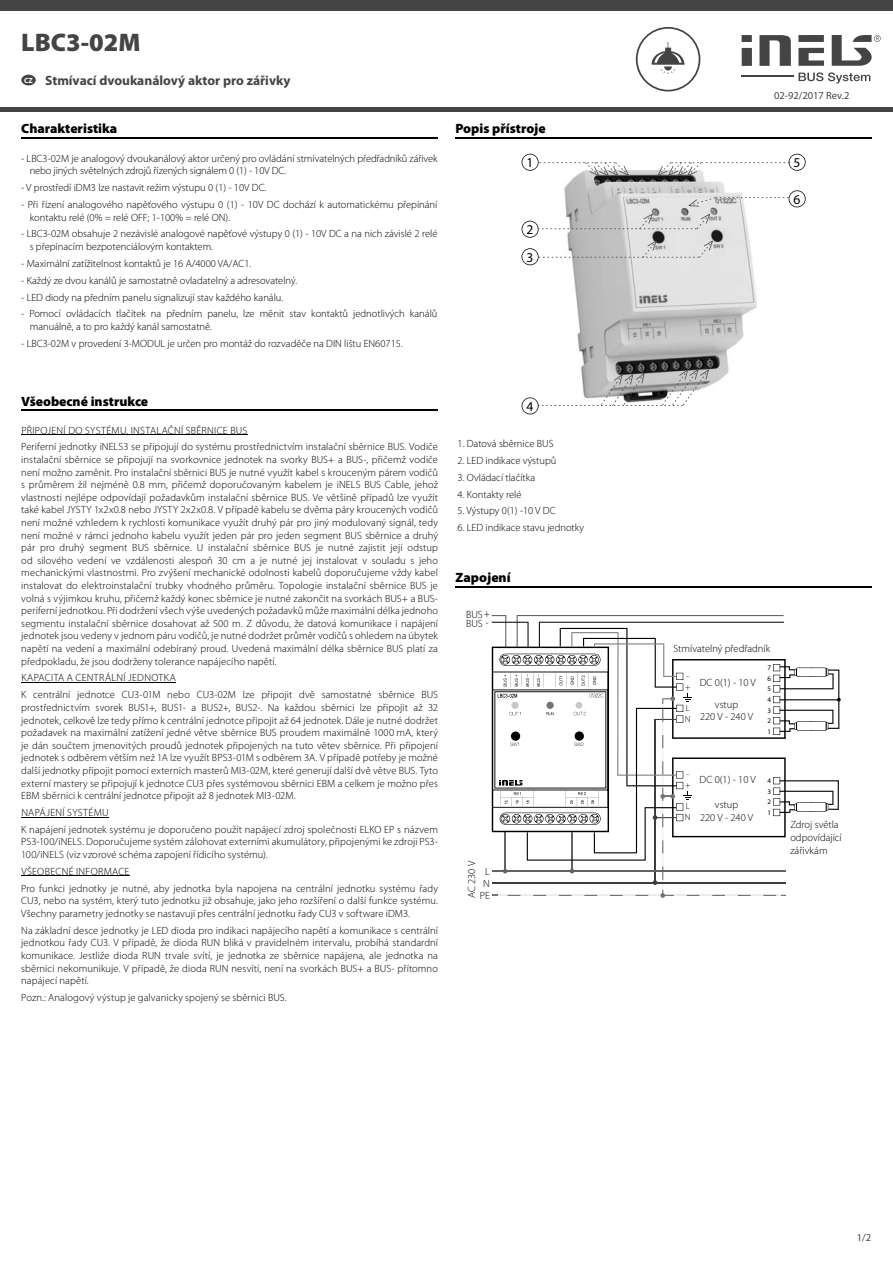
<style>
.page{position:relative;width:893px;height:1263px;background:#fff}
.page>*{position:absolute;margin:0;border:0;box-sizing:border-box;transform-origin:0 0}
.t1{font:900 25.5px "Myriad Pro";color:#444}
.t2{font:900 13.5px "Myriad Pro";color:#000}
.t3{font:700 13.5px "Myriad Pro";color:#444}
.t4{font:13.5px/27.6px "Myriad Pro";color:#000}
.t5{font:300 10.5px/12.6px "Myriad Pro";color:#000}
.t6{font:10.5px "Myriad Pro";color:#444}
.t7{font:300 9px/11.1px "Myriad Pro";color:#000}
.t8{font:7.05px/10.6px "Myriad Pro";color:#000;text-align:justify}
</style>
<div class="page">
<div style="left:0;top:0;width:893px;height:11px;background:#444"></div>
<hr style="left:0;top:108px;width:893px;height:4px;background:#444">
<div style="left:21px;top:75px;width:15px;height:10px;background:#444;border-radius:50%"></div>
<div style="left:742px;top:48px;width:10px;height:18px;background:#444"></div>
<svg style="left:759px;top:35px;width:32px;height:31px"></svg>
<svg style="left:798px;top:48px;width:26px;height:18px"></svg>
<div style="left:798px;top:35px;width:26px;height:7px;background:#444"></div>
<div style="left:742px;top:35px;width:10px;height:7px;background:#444"></div>
<svg style="left:832px;top:35px;width:49px;height:31px"></svg>
<hr style="left:742px;top:76px;width:52px;height:1px;background:#444">
<svg style="left:799px;top:72px;width:71px;height:11px"></svg>
<svg style="left:636px;top:27px;width:64px;height:65px"></svg>
<hr style="left:21px;top:137px;width:416px;height:2px;background:#000">
<hr style="left:21px;top:410px;width:416px;height:1px;background:#000">
<hr style="left:455px;top:137px;width:417px;height:2px;background:#000">
<img style="left:565px;top:170px;width:192px;height:216px">
<svg style="left:522px;top:154px;width:107px;height:22px"></svg>
<svg style="left:522px;top:369px;width:187px;height:45px"></svg>
<svg style="left:658px;top:154px;width:148px;height:22px"></svg>
<svg style="left:689px;top:190px;width:117px;height:17px"></svg>
<svg style="left:522px;top:214px;width:191px;height:51px"></svg>
<hr style="left:455px;top:586px;width:417px;height:1px;background:#000">
<svg style="left:492px;top:615px;width:349px;height:283px"></svg>
<hr style="left:21px;top:434px;width:227px;height:1px;background:#000">
<hr style="left:21px;top:682px;width:155px;height:1px;background:#000">
<hr style="left:21px;top:817px;width:88px;height:1px;background:#000">
<hr style="left:21px;top:876px;width:109px;height:1px;background:#000">
<h1 class="t1" style="left:21px;top:33px;width:121px">LBC3-02M</h1>
<p class="t3" style="left:24px;top:75px;width:268px"><sup>CZ</sup> Stmívací dvoukanálový aktor pro zářivky</p>
<p class="t2" style="left:21px;top:124px;width:98px">Charakteristika</p>
<p class="t5" style="left:30px;top:153px;width:409px;text-indent:-9px">- LBC3-02M je analogový dvoukanálový aktor určený pro ovládání stmívatelných předřadníků zářivek nebo jiných světelných zdrojů řízených signálem 0 (1) - 10V DC.</p>
<p class="t5" style="left:21px;top:182px;width:247px">- V prostředí iDM3 lze nastavit režim výstupu 0 (1) - 10V DC.</p>
<p class="t5" style="left:30px;top:199px;width:409px;text-indent:-9px">- Při řízení analogového napěťového výstupu 0 (1) - 10V DC dochází k automatickému přepínání kontaktu relé (0% = relé OFF; 1-100% = relé ON).</p>
<p class="t5" style="left:30px;top:229px;width:409px;text-indent:-9px">- LBC3-02M obsahuje 2 nezávislé analogové napěťové výstupy 0 (1) - 10V DC a na nich závislé 2 relé s přepínacím bezpotenciálovým kontaktem.</p>
<p class="t5" style="left:21px;top:258px;width:232px">- Maximální zatížitelnost kontaktů je 16 A/4000 VA/AC1.</p>
<p class="t5" style="left:21px;top:275px;width:277px">- Každý ze dvou kanálů je samostatně ovladatelný a adresovatelný.</p>
<p class="t5" style="left:21px;top:292px;width:263px">- LED diody na předním panelu signalizují stav každého kanálu.</p>
<p class="t5" style="left:30px;top:309px;width:409px;text-indent:-9px">- Pomocí ovládacích tlačítek na předním panelu, lze měnit stav kontaktů jednotlivých kanálů manuálně, a to pro každý kanál samostatně.</p>
<p class="t5" style="left:21px;top:338px;width:383px">- LBC3-02M v provedení 3-MODUL je určen pro montáž do rozvaděče na DIN lištu EN60715.</p>
<p class="t2" style="left:455px;top:124px;width:92px">Popis přístroje</p>
<p class="t4" style="left:526px;top:150px;width:8px">1</p>
<p class="t4" style="left:526px;top:217px;width:8px">2<br>3</p>
<p class="t2" style="left:21px;top:396px;width:128px">Všeobecné instrukce</p>
<p class="t5" style="left:21px;top:423px;width:418px;line-height:16.8px">PŘIPOJENÍ DO SYSTÉMU, INSTALAČNÍ SBĚRNICE BUS<br>Periferní jednotky iNELS3 se připojují do systému prostřednictvím instalační sběrnice BUS. Vodiče</p>
<p class="t5" style="left:21px;top:454px;width:418px;text-align:justify">instalační sběrnice se připojují na svorkovnice jednotek na svorky BUS+ a BUS-, přičemž vodiče není možno zaměnit. Pro instalační sběrnici BUS je nutné využít kabel s krouceným párem vodičů s průměrem žil nejméně 0.8 mm, přičemž doporučovaným kabelem je iNELS BUS Cable, jehož vlastnosti nejlépe odpovídají požadavkům instalační sběrnice BUS. Ve většině případů lze využít také kabel JYSTY 1x2x0.8 nebo JYSTY 2x2x0.8. V případě kabelu se dvěma páry kroucených vodičů není možné vzhledem k rychlosti komunikace využít druhý pár pro jiný modulovaný signál, tedy není možné v rámci jednoho kabelu využít jeden pár pro jeden segment BUS sběrnice a druhý pár pro druhý segment BUS sběrnice. U instalační sběrnice BUS je nutné zajistit její odstup od silového vedení ve vzdálenosti alespoň 30 cm a je nutné jej instalovat v souladu s jeho mechanickými vlastnostmi. Pro zvýšení mechanické odolnosti kabelů doporučujeme vždy kabel instalovat do elektroinstalační trubky vhodného průměru. Topologie instalační sběrnice BUS je volná s výjimkou kruhu, přičemž každý konec sběrnice je nutné zakončit na svorkách BUS+ a BUS&shy;periferní jednotkou. Při dodržení všech výše uvedených požadavků může maximální délka jednoho segmentu instalační sběrnice dosahovat až 500 m. Z důvodu, že datová komunikace i napájení jednotek jsou vedeny v jednom páru vodičů, je nutné dodržet průměr vodičů s ohledem na úbytek napětí na vedení a maximální odebíraný proud. Uvedená maximální délka sběrnice BUS platí za předpokladu, že jsou dodrženy tolerance napájecího napětí.</p>
<p class="t5" style="left:21px;top:671px;width:418px;line-height:16.8px">KAPACITA A CENTRÁLNÍ JEDNOTKA<br>K centrální jednotce CU3-01M nebo CU3-02M lze připojit dvě samostatné sběrnice BUS</p>
<p class="t5" style="left:21px;top:702px;width:418px;text-align:justify">prostřednictvím svorek BUS1+, BUS1- a BUS2+, BUS2-. Na každou sběrnici lze připojit až 32 jednotek, celkově lze tedy přímo k centrální jednotce připojit až 64 jednotek. Dále je nutné dodržet požadavek na maximální zatížení jedné větve sběrnice BUS proudem maximálně 1000 mA, který je dán součtem jmenovitých proudů jednotek připojených na tuto větev sběrnice. Při připojení jednotek s odběrem větším než 1A lze využít BPS3-01M s odběrem 3A. V případě potřeby je možné další jednotky připojit pomocí externích masterů MI3-02M, které generují další dvě větve BUS. Tyto externí mastery se připojují k jednotce CU3 přes systémovou sběrnici EBM a celkem je možno přes EBM sběrnici k centrální jednotce připojit až 8 jednotek MI3-02M.</p>
<p class="t5" style="left:21px;top:805px;width:418px;line-height:16.8px">NAPÁJENÍ SYSTÉMU<br>K napájení jednotek systému je doporučeno použít napájecí zdroj společnosti ELKO EP s názvem</p>
<p class="t5" style="left:21px;top:837px;width:418px">PS3-100/iNELS. Doporučujeme systém zálohovat externími akumulátory, připojenými ke zdroji PS3-<br>100/iNELS (viz vzorové schéma zapojení řídicího systému).</p>
<p class="t5" style="left:21px;top:864px;width:418px;line-height:16.8px">VŠEOBECNÉ INFORMACE<br>Pro funkci jednotky je nutné, aby jednotka byla napojena na centrální jednotku systému řady</p>
<p class="t5" style="left:21px;top:896px;width:418px">CU3, nebo na systém, který tuto jednotku již obsahuje, jako jeho rozšíření o další funkce systému.<br>Všechny parametry jednotky se nastavují přes centrální jednotku řady CU3 v software iDM3.</p>
<p class="t5" style="left:21px;top:925px;width:418px;text-align:justify">Na základní desce jednotky je LED dioda pro indikaci napájecího napětí a komunikace s centrální jednotkou řady CU3. V případě, že dioda RUN bliká v pravidelném intervalu, probíhá standardní komunikace. Jestliže dioda RUN trvale svítí, je jednotka ze sběrnice napájena, ale jednotka na sběrnici nekomunikuje. V případě, že dioda RUN nesvítí, není na svorkách BUS+ a BUS- přítomno napájecí napětí.</p>
<p class="t5" style="left:21px;top:992px;width:267px">Pozn.: Analogový výstup je galvanicky spojený se sběrnici BUS.</p>
<p class="t4" style="left:526px;top:394px;width:8px">4</p>
<p class="t5" style="left:458px;top:438px;width:97px">1. Datová sběrnice BUS</p>
<p class="t5" style="left:458px;top:455px;width:100px">2. LED indikace výstupů</p>
<p class="t5" style="left:458px;top:472px;width:79px">3. Ovládací tlačítka</p>
<p class="t5" style="left:458px;top:489px;width:65px">4. Kontakty relé</p>
<p class="t5" style="left:458px;top:506px;width:100px">5. Výstupy 0(1) -10 V DC</p>
<p class="t5" style="left:458px;top:522px;width:128px">6. LED indikace stavu jednotky</p>
<p class="t2" style="left:455px;top:572px;width:57px">Zapojení</p>
<p class="t5" style="left:466px;top:611px;width:26px;line-height:8.7px">BUS+<br>BUS -</p>
<p class="t5" style="left:466px;top:898px;width:39px;rotate:-90deg">AC 230 V</p>
<p class="t5" style="left:483px;top:866px;width:8px;line-height:12px">L<br>N</p>
<p class="t5" style="left:480px;top:890px;width:12px">PE</p>
<p class="t6" style="left:774px;top:91px;width:77px">02-92/2017 Rev.2</p>
<p class="t4" style="left:793px;top:150px;width:8px">5</p>
<p class="t4" style="left:793px;top:187px;width:8px">6</p>
<p class="t5" style="left:673px;top:643px;width:98px">Stmívatelný předřadník</p>
<p class="t7" style="left:685px;top:671px;width:7px">- +</p>
<p class="t7" style="left:685px;top:703px;width:7px">L<br>N</p>
<p class="t5" style="left:700px;top:677px;width:58px">DC 0(1) - 10 V</p>
<p class="t5" style="left:715px;top:699px;width:25px">vstup</p>
<p class="t5" style="left:700px;top:712px;width:55px">220 V - 240 V</p>
<p class="t8" style="left:768px;top:663px;width:5px">7<br>6<br>5<br>4<br>3<br>2<br>1</p>
<p class="t7" style="left:685px;top:769px;width:7px">- +</p>
<p class="t7" style="left:685px;top:801px;width:7px">L<br>N</p>
<p class="t5" style="left:700px;top:774px;width:58px">DC 0(1) - 10 V</p>
<p class="t5" style="left:715px;top:799px;width:25px">vstup</p>
<p class="t5" style="left:700px;top:812px;width:55px">220 V - 240 V</p>
<p class="t8" style="left:768px;top:776px;width:5px">4<br>3<br>2<br>1</p>
<p class="t5" style="left:790px;top:819px;width:53px">Zdroj světla odpovídající zářivkám</p>
<p class="t6" style="left:857px;top:1233px;width:16px">1/2</p>
</div>
